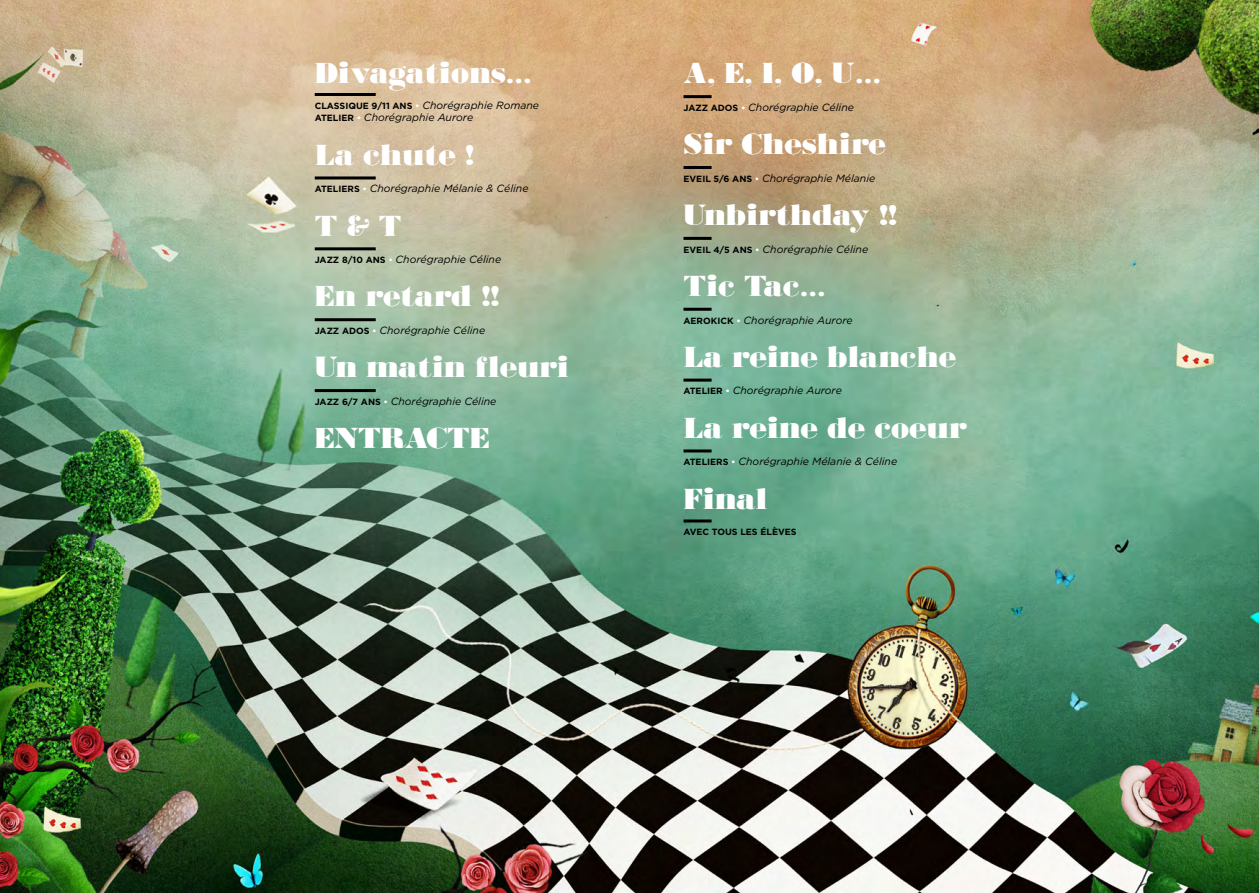
<style>
.page{position:relative;width:1259px;height:893px;background:#fff}
.page>*{position:absolute;margin:0;border:0;box-sizing:border-box;transform-origin:0 0}
.t1{font:30px "Bodoni Ultra FLF";color:#fff}
.t2{font:italic 10.5px/12.6px "Gotham";color:#000}
.t3{font:700 9px "Gotham";color:#000}
.s1{font-weight:700;font-style:normal;font-size:9px}
.s2{font-weight:700;font-style:normal;font-size:9px;color:#fff}
</style>
<div class="page">
<img style="left:0;top:0;width:1259px;height:893px">
<hr style="left:315px;top:93px;width:61px;height:3px;background:#000">
<hr style="left:315px;top:176px;width:61px;height:3px;background:#000">
<hr style="left:315px;top:247px;width:61px;height:3px;background:#000">
<hr style="left:315px;top:318px;width:61px;height:3px;background:#000">
<hr style="left:315px;top:389px;width:61px;height:3px;background:#000">
<hr style="left:683px;top:95px;width:28px;height:3px;background:#000">
<hr style="left:683px;top:166px;width:28px;height:3px;background:#000">
<hr style="left:683px;top:237px;width:28px;height:3px;background:#000">
<hr style="left:683px;top:308px;width:28px;height:3px;background:#000">
<hr style="left:683px;top:379px;width:28px;height:3px;background:#000">
<hr style="left:683px;top:449px;width:28px;height:3px;background:#000">
<hr style="left:683px;top:519px;width:28px;height:3px;background:#000">
<h1 class="t1" style="left:315px;top:56px;width:219px">Divagations…</h1>
<p class="t2" style="left:315px;top:99px;width:226px"><span class="s1">CLASSIQUE 9/11 ANS</span> <span class="s2">•</span> Chorégraphie Romane<br><span class="s1">ATELIER</span> <span class="s2">•</span> Chorégraphie Aurore</p>
<h1 class="t1" style="left:315px;top:138px;width:161px">La chute !</h1>
<p class="t2" style="left:315px;top:182px;width:215px"><span class="s1">ATELIERS</span> <span class="s2">•</span> Chorégraphie Mélanie &amp; Céline</p>
<h1 class="t1" style="left:315px;top:209px;width:88px">T &amp; T</h1>
<p class="t2" style="left:315px;top:253px;width:188px"><span class="s1">JAZZ 8/10 ANS</span> <span class="s2">•</span> Chorégraphie Céline</p>
<h1 class="t1" style="left:315px;top:279px;width:186px">En retard !!</h1>
<p class="t2" style="left:315px;top:324px;width:172px"><span class="s1">JAZZ ADOS</span> <span class="s2">•</span> Chorégraphie Céline</p>
<h1 class="t1" style="left:315px;top:350px;width:256px">Un matin fleuri</h1>
<p class="t2" style="left:315px;top:395px;width:183px"><span class="s1">JAZZ 6/7 ANS</span> <span class="s2">•</span> Chorégraphie Céline</p>
<h1 class="t1" style="left:315px;top:421px;width:176px">ENTRACTE</h1>
<h1 class="t1" style="left:683px;top:56px;width:200px">A, E, I, O, U…</h1>
<p class="t2" style="left:683px;top:101px;width:172px"><span class="s1">JAZZ ADOS</span> <span class="s2">•</span> Chorégraphie Céline</p>
<h1 class="t1" style="left:683px;top:127px;width:204px">Sir Cheshire</h1>
<p class="t2" style="left:683px;top:172px;width:193px"><span class="s1">EVEIL 5/6 ANS</span> <span class="s2">•</span> Chorégraphie Mélanie</p>
<h1 class="t1" style="left:683px;top:198px;width:215px">Unbirthday !!</h1>
<p class="t2" style="left:683px;top:242px;width:186px"><span class="s1">EVEIL 4/5 ANS</span> <span class="s2">•</span> Chorégraphie Céline</p>
<h1 class="t1" style="left:683px;top:269px;width:145px">Tic Tac…</h1>
<p class="t2" style="left:683px;top:313px;width:171px"><span class="s1">AEROKICK</span> <span class="s2">•</span> Chorégraphie Aurore</p>
<h1 class="t1" style="left:683px;top:340px;width:274px">La reine blanche</h1>
<p class="t2" style="left:683px;top:384px;width:160px"><span class="s1">ATELIER</span> <span class="s2">•</span> Chorégraphie Aurore</p>
<h1 class="t1" style="left:683px;top:411px;width:284px">La reine de coeur</h1>
<p class="t2" style="left:683px;top:455px;width:215px"><span class="s1">ATELIERS</span> <span class="s2">•</span> Chorégraphie Mélanie &amp; Céline</p>
<h1 class="t1" style="left:683px;top:482px;width:85px">Final</h1>
<p class="t3" style="left:683px;top:526px;width:115px">AVEC TOUS LES ÉLÈVES</p>
</div>
